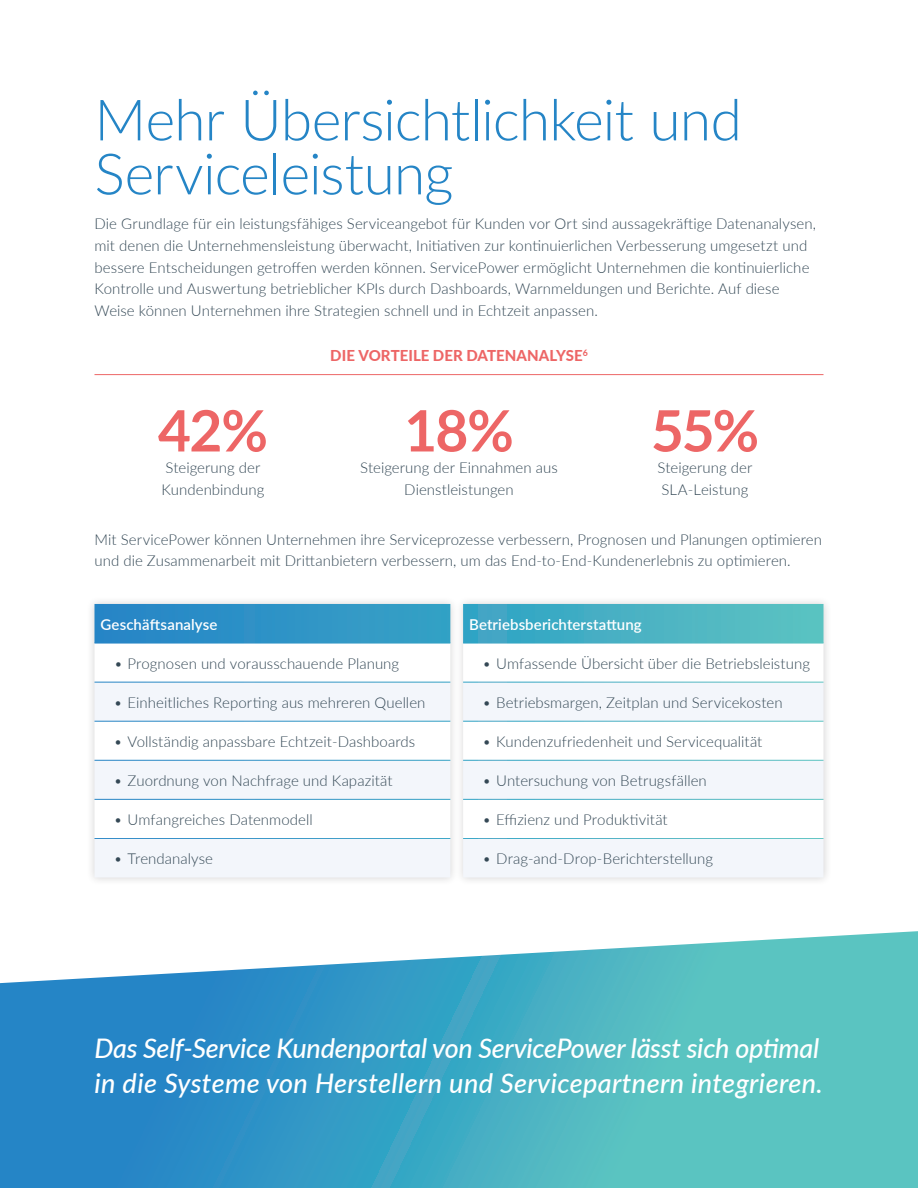
<style>
.page{position:relative;width:918px;height:1188px;background:#fff}
.page>*{position:absolute;margin:0;border:0;box-sizing:border-box;transform-origin:0 0}
.t1{font:300 57px/54px "Lato";letter-spacing:-.015em;color:#2585c6}
.t2{font:700 57px "Lato";color:#ed6666}
.t3{font:italic 500 27px/34.5px "Lato";letter-spacing:-.01em;color:#fff}
.t4{font:300 15px/21.6px "Lato";letter-spacing:.005em;color:#344855}
.t5{font:600 15px "Lato";letter-spacing:.01em;color:#fff}
.t6{font:800 15px "Lato";letter-spacing:.005em;color:#ed6666}
</style>
<div class="page">
<hr style="left:94px;top:374px;width:730px;height:1px;background:#ed6666">
<svg style="left:0;top:931px;width:918px;height:257px;background:#54b1c9"></svg>
<div style="left:86px;top:596px;width:746px;height:290px;background:#231f20;opacity:.2"></div>
<svg style="left:94px;top:604px;width:730px;height:39px;background:#3fa4c5"></svg>
<svg style="left:94px;top:643px;width:730px;height:39px"></svg>
<svg style="left:94px;top:682px;width:730px;height:196px;fill:#f3f6fb"></svg>
<hr style="left:463px;top:643px;width:360px;height:1px;background:#fff">
<hr style="left:94px;top:643px;width:356px;height:1px;background:#fff">
<hr style="left:94px;top:682px;width:356px;height:1px;background:#fff">
<hr style="left:94px;top:721px;width:356px;height:1px;background:#fff">
<hr style="left:94px;top:760px;width:356px;height:1px;background:#fff">
<hr style="left:94px;top:799px;width:356px;height:1px;background:#fff">
<hr style="left:94px;top:838px;width:356px;height:1px;background:#fff">
<hr style="left:463px;top:682px;width:360px;height:1px;background:#fff">
<hr style="left:463px;top:721px;width:360px;height:1px;background:#fff">
<hr style="left:463px;top:760px;width:360px;height:1px;background:#fff">
<hr style="left:463px;top:799px;width:360px;height:1px;background:#fff">
<hr style="left:463px;top:838px;width:360px;height:1px;background:#fff">
<h1 class="t1" style="left:94px;top:91px;width:649px">Mehr Übersichtlichkeit und<br>Serviceleistung</h1>
<p class="t4" style="left:94px;top:213px;width:723px">Die Grundlage für ein leistungsfähiges Serviceangebot für Kunden vor Ort sind aussagekräftige Datenanalysen, mit denen die Unternehmensleistung überwacht, Initiativen zur kontinuierlichen Verbesserung umgesetzt und bessere Entscheidungen getroffen werden können. ServicePower ermöglicht Unternehmen die kontinuierliche Kontrolle und Auswertung betrieblicher KPIs durch Dashboards, Warnmeldungen und Berichte. Auf diese Weise können Unternehmen ihre Strategien schnell und in Echtzeit anpassen.</p>
<p class="t6" style="left:330px;top:344px;width:259px">DIE VORTEILE DER DATENANALYSE<sup>6</sup></p>
<h1 class="t2" style="left:651px;top:389px;width:110px">55%</h1>
<p class="t4" style="left:658px;top:456px;width:96px">Steigerung der<br>SLA-Leistung</p>
<p class="t4" style="left:95px;top:528px;width:729px">Mit ServicePower können Unternehmen ihre Serviceprozesse verbessern, Prognosen und Planungen optimieren und die Zusammenarbeit mit Drittanbietern verbessern, um das End-to-End-Kundenerlebnis zu optimieren.</p>
<h1 class="t2" style="left:158px;top:389px;width:112px">42%</h1>
<p class="t4" style="left:161px;top:456px;width:105px">Steigerung der<br>Kundenbindung</p>
<h1 class="t2" style="left:404px;top:389px;width:111px">18%</h1>
<p class="t4" style="left:360px;top:456px;width:199px;text-align:center">Steigerung der Einnahmen aus<br>Dienstleistungen</p>
<p class="t5" style="left:100px;top:613px;width:118px">Geschäftsanalyse</p>
<p class="t5" style="left:469px;top:613px;width:174px">Betriebsberichterstattung</p>
<p class="t4" style="left:114px;top:652px;width:287px">• Prognosen und vorausschauende Planung</p>
<p class="t4" style="left:483px;top:652px;width:329px">• Umfassende Übersicht über die Betriebsleistung</p>
<p class="t4" style="left:114px;top:691px;width:313px">• Einheitliches Reporting aus mehreren Quellen</p>
<p class="t4" style="left:483px;top:691px;width:302px">• Betriebsmargen, Zeitplan und Servicekosten</p>
<p class="t4" style="left:114px;top:730px;width:303px">• Vollständig anpassbare Echtzeit-Dashboards</p>
<p class="t4" style="left:483px;top:730px;width:281px">• Kundenzufriedenheit und Servicequalität</p>
<p class="t4" style="left:114px;top:769px;width:280px">• Zuordnung von Nachfrage und Kapazität</p>
<p class="t4" style="left:483px;top:769px;width:226px">• Untersuchung von Betrugsfällen</p>
<p class="t4" style="left:114px;top:808px;width:200px">• Umfangreiches Datenmodell</p>
<p class="t4" style="left:483px;top:808px;width:187px">• Effizienz und Produktivität</p>
<p class="t4" style="left:114px;top:847px;width:101px">• Trendanalyse</p>
<p class="t4" style="left:483px;top:847px;width:232px">• Drag-and-Drop-Berichterstellung</p>
<h2 class="t3" style="left:94px;top:1030px;width:730px">Das Self-Service Kundenportal von ServicePower lässt sich optimal in die Systeme von Herstellern und Servicepartnern integrieren.</h2>
</div>
